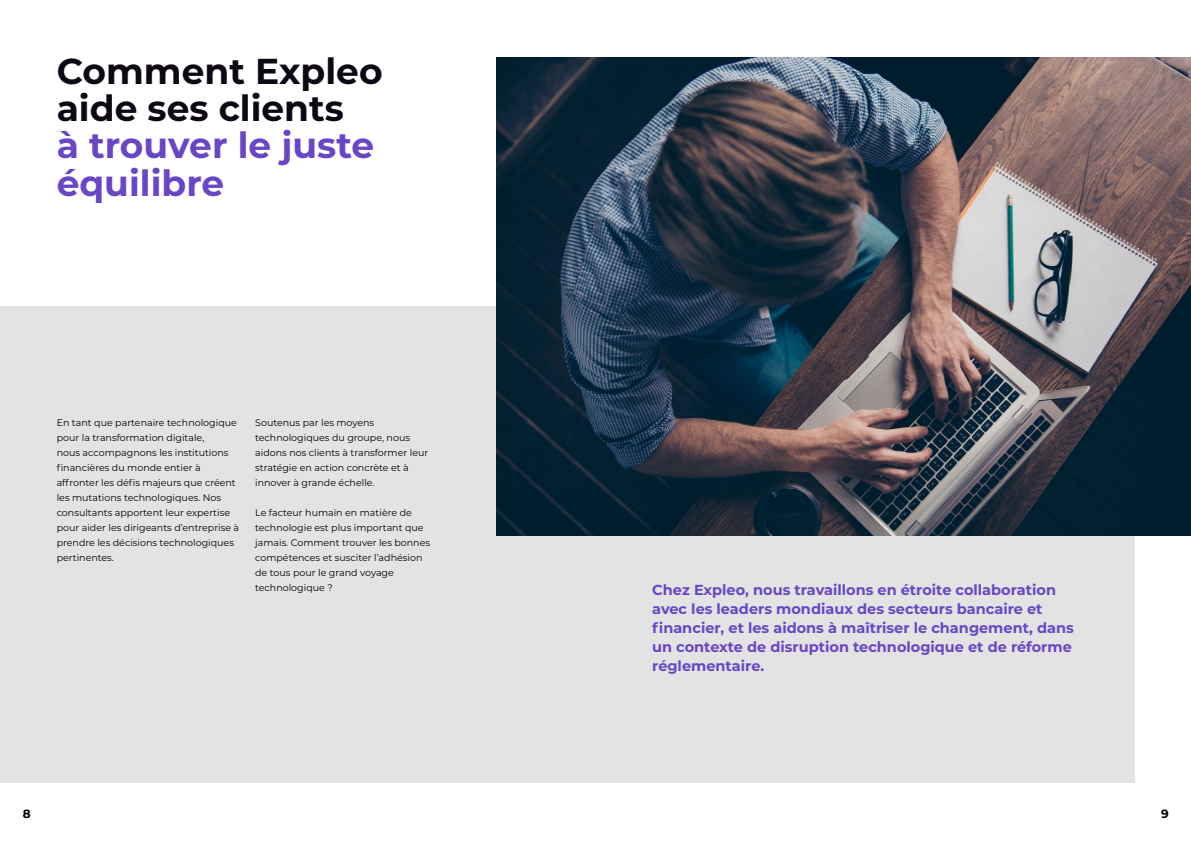
<style>
.page{position:relative;width:1191px;height:842px;background:#fff}
.page>*{position:absolute;margin:0;border:0;box-sizing:border-box;transform-origin:0 0}
.t1{font:700 36px/37px "Montserrat";color:#0d0814}
.t2{font:700 36px/37px "Montserrat";color:#6846c6}
.t3{font:700 14.5px/19px "Montserrat";color:#6846c6}
.t4{font:700 12px "Montserrat";color:#000}
.t5{font:9.5px/15px "Montserrat";color:#000}
</style>
<div class="page">
<div style="left:0;top:306px;width:1134px;height:476px;background:#e3e3e3"></div>
<img style="left:496px;top:57px;width:695px;height:479px">
<h1 class="t1" style="left:57px;top:51px;width:327px">Comment Expleo aide ses clients</h1>
<h1 class="t2" style="left:57px;top:125px;width:319px">à trouver le juste équilibre</h1>
<p class="t5" style="left:57px;top:415px;width:184px">En tant que partenaire technologique pour la transformation digitale,<br>nous accompagnons les institutions financières du monde entier à affronter les défis majeurs que créent les mutations technologiques. Nos consultants apportent leur expertise pour aider les dirigeants d’entreprise à prendre les décisions technologiques pertinentes.</p>
<p class="t5" style="left:255px;top:415px;width:175px">Soutenus par les moyens technologiques du groupe, nous aidons nos clients à transformer leur stratégie en action concrète et à innover à grande échelle.</p>
<p class="t5" style="left:255px;top:505px;width:176px">Le facteur humain en matière de technologie est plus important que jamais. Comment trouver les bonnes compétences et susciter l’adhésion de tous pour le grand voyage technologique ?</p>
<h2 class="t3" style="left:652px;top:580px;width:423px">Chez Expleo, nous travaillons en étroite collaboration avec les leaders mondiaux des secteurs bancaire et financier, et les aidons à maîtriser le changement, dans un contexte de disruption technologique et de réforme réglementaire.</h2>
<p class="t4" style="left:23px;top:805px;width:9px">8</p>
<p class="t4" style="left:1161px;top:805px;width:9px">9</p>
</div>
